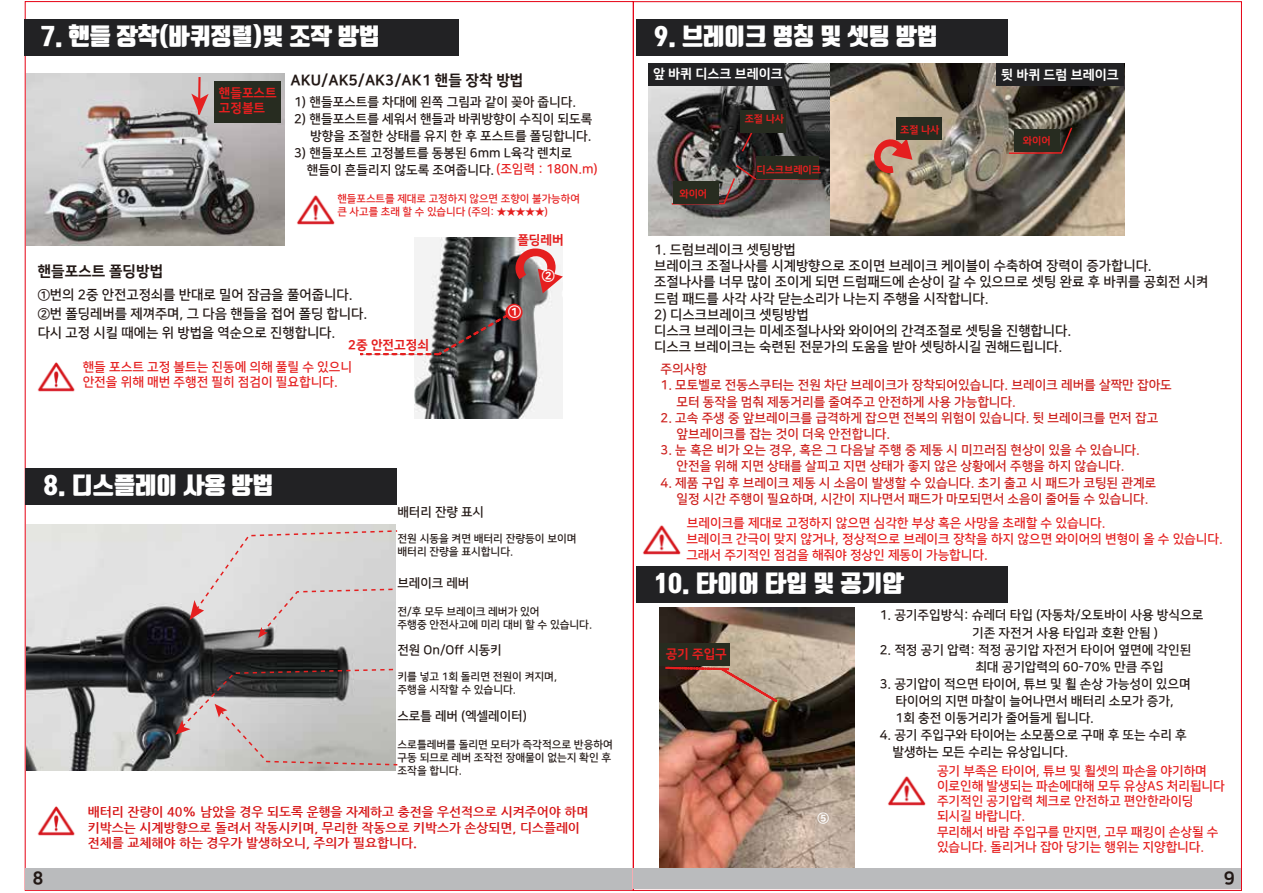
<style>
.page{position:relative;width:1263px;height:893px;background:#fff}
.page>*{position:absolute;margin:0;border:0;box-sizing:border-box;transform-origin:0 0}
.t1{font:23.25px "Tmon Monsori OTF Black";color:#fff}
.t2{font:18px "Nanum Square EB";color:#221815}
.t3{font:14.85px "Nanum Square EB";color:#221815}
.t4{font:14.25px "Nanum Square EB";color:#fff}
.t5{font:13.5px/16.2px "Nanum Square B";color:#221815}
.t6{font:13.2px "Nanum Square EB";color:#fff}
.t7{font:12.75px/17px "Nanum Square B";color:#221815}
.t8{font:12.75px/16.2px "Nanum Square B";color:#cd1f1c}
.t9{font:12.75px/15.3px "Nanum Square B";color:#e51f1f}
.t10{font:700 12.75px/15.3px "Nanum Gothic";color:#d71718}
.t11{font:12.75px/15.3px "Nanum Square EB";color:#e51f1f}
.t12{font:12.75px "Nanum Square EB";color:#fff}
.t13{font:12.6px "Nanum Square B";color:#221815}
.t14{font:10.65px/12.9px "Nanum Square B";color:#221815}
.t15{font:10.5px/12.6px "Nanum Square B";color:#e51f1f}
.t16{font:10.2px "Nanum Square EB";color:#e51f1f}
.s1{color:#e51f1f}
</style>
<div class="page">
<div style="left:25px;top:868px;width:607px;height:21px;background:#babbbd"></div>
<div style="left:634px;top:868px;width:607px;height:21px;background:#babbbd"></div>
<img style="left:648px;top:64px;width:476px;height:171px">
<img style="left:37px;top:362px;width:38px;height:30px">
<img style="left:37px;top:806px;width:38px;height:30px">
<img style="left:643px;top:525px;width:38px;height:30px">
<img style="left:888px;top:776px;width:38px;height:30px">
<div style="left:24px;top:20px;width:434px;height:36px;background:#222224"></div>
<div style="left:636px;top:567px;width:371px;height:36px;background:#222224"></div>
<div style="left:636px;top:20px;width:371px;height:36px;background:#222224"></div>
<img style="left:297px;top:195px;width:38px;height:30px">
<svg style="left:872px;top:139px;width:40px;height:35px"></svg>
<svg style="left:740px;top:133px;width:44px;height:20px"></svg>
<div style="left:740px;top:111px;width:46px;height:22px;background:#272c20"></div>
<div style="left:896px;top:118px;width:46px;height:22px;background:#272c20"></div>
<svg style="left:1007px;top:126px;width:66px;height:29px"></svg>
<div style="left:1014px;top:129px;width:45px;height:22px;background:#272c20"></div>
<svg style="left:670px;top:163px;width:150px;height:42px;background:#5c534f"></svg>
<div style="left:756px;top:156px;width:63px;height:22px;background:#272c20"></div>
<div style="left:648px;top:63px;width:136px;height:23px;background:#222224"></div>
<div style="left:996px;top:63px;width:127px;height:23px;background:#222224"></div>
<img style="left:660px;top:607px;width:195px;height:260px">
<div style="left:659px;top:644px;width:70px;height:22px;background:#272c20"></div>
<svg style="left:663px;top:666px;width:117px;height:38px;background:#997e6d"></svg>
<img style="left:27px;top:74px;width:258px;height:172px">
<img style="left:415px;top:237px;width:148px;height:181px">
<div style="left:505px;top:304px;width:18px;height:17px;background:#e51f1f;border-radius:50%"></div>
<svg style="left:360px;top:312px;width:151px;height:45px"></svg>
<svg style="left:515px;top:248px;width:48px;height:45px"></svg>
<img style="left:27px;top:524px;width:369px;height:246px">
<div style="left:26px;top:469px;width:371px;height:36px;background:#222224"></div>
<svg style="left:190px;top:529px;width:208px;height:109px;background:#d6d2d2"></svg>
<svg style="left:175px;top:668px;width:223px;height:98px;background:#a29f9e"></svg>
<div style="left:214px;top:81px;width:66px;height:42px;background:#272c20"></div>
<svg style="left:191px;top:75px;width:18px;height:42px"></svg>
<h1 class="t1" style="left:41px;top:22px;width:341px">7. 핸들 장착(바퀴정렬)및 조작 방법</h1>
<p class="t11" style="left:219px;top:86px;width:60px">핸들포스트 고정볼트</p>
<p class="t3" style="left:291px;top:72px;width:234px">AKU/AK5/AK3/AK1 핸들 장착 방법</p>
<p class="t7" style="left:294px;top:94px;width:283px">1) 핸들포스트를 차대에 왼쪽 그림과 같이 꽂아 줍니다.</p>
<p class="t7" style="left:294px;top:111px;width:300px;text-align:right">2) 핸들포스트를 세워서 핸들과 바퀴방향이 수직이 되도록 방향을 조절한 상태를 유지 한 후 포스트를 폴딩합니다.</p>
<p class="t7" style="left:307px;top:145px;width:292px;text-indent:-13px">3) 핸들포스트 고정볼트를 동봉된 6mm L육각 렌치로 핸들이 흔들리지 않도록 조여줍니다.<span class="s1">(조임력 : 180N.m)</span></p>
<p class="t15" style="left:337px;top:193px;width:244px">핸들포스트를 제대로 고정하지 않으면 조향이 불가능하여 큰 사고를 초래 할 수 있습니다 (주의: ★★★★★)</p>
<p class="t11" style="left:517px;top:233px;width:48px">폴딩레버</p>
<p class="t3" style="left:38px;top:264px;width:127px">핸들포스트 폴딩방법</p>
<p class="t5" style="left:38px;top:285px;width:331px;line-height:19.2px">①번의 2중 안전고정쇠를 반대로 밀어 잠금을 풀어줍니다.<br>②번 폴딩레버를 제껴주며, 그 다음 핸들을 접어 폴딩 합니다. 다시 고정 시킬 때에는 위 방법을 역순으로 진행합니다.</p>
<p class="t11" style="left:348px;top:337px;width:82px">2중 안전고정쇠</p>
<p class="t9" style="left:83px;top:359px;width:271px">핸들 포스트 고정 볼트는 진동에 의해 풀릴 수 있으니 안전을 위해 매번 주행전 필히 점검이 필요합니다.</p>
<h1 class="t1" style="left:44px;top:472px;width:231px">8. 디스플레이 사용 방법</h1>
<p class="t4" style="left:508px;top:304px;width:14px">①</p>
<p class="t4" style="left:542px;top:268px;width:14px">②</p>
<p class="t13" style="left:397px;top:506px;width:88px">배터리 잔량 표시</p>
<p class="t14" style="left:397px;top:532px;width:181px">전원 시동을 켜면 배터리 잔량등이 보이며 배터리 잔량을 표시합니다.</p>
<p class="t13" style="left:397px;top:577px;width:73px">브레이크 레버</p>
<p class="t14" style="left:397px;top:606px;width:196px">전/후 모두 브레이크 레버가 있어<br>주행중 안전사고에 미리 대비 할 수 있습니다.</p>
<p class="t13" style="left:397px;top:644px;width:106px">전원 On/Off 시동키</p>
<p class="t14" style="left:397px;top:671px;width:161px">키를 넣고 1회 돌리면 전원이 켜지며, 주행을 시작할 수 있습니다.</p>
<p class="t13" style="left:397px;top:709px;width:131px">스로틀 레버 (엑셀레이터)</p>
<p class="t14" style="left:397px;top:738px;width:217px">스로틀레버를 돌리면 모터가 즉각적으로 반응하여 구동 되므로 레버 조작전 장애물이 없는지 확인 후 조작을 합니다.</p>
<p class="t10" style="left:88px;top:805px;width:502px">배터리 잔량이 40% 남았을 경우 되도록 운행을 자제하고 충전을 우선적으로 시켜주어야 하며 키박스는 시계방향으로 돌려서 작동시키며, 무리한 작동으로 키박스가 손상되면, 디스플레이 전체를 교체해야 하는 경우가 발생하오니, 주의가 필요합니다.</p>
<h1 class="t1" style="left:654px;top:23px;width:285px">9. 브레이크 명칭 및 셋팅 방법</h1>
<p class="t6" style="left:653px;top:67px;width:131px">앞 바퀴 디스크 브레이크</p>
<p class="t6" style="left:1001px;top:68px;width:119px">뒷 바퀴 드럼 브레이크</p>
<p class="t16" style="left:679px;top:188px;width:29px">와이어</p>
<p class="t16" style="left:745px;top:114px;width:41px">조절 나사</p>
<p class="t16" style="left:756px;top:164px;width:66px">디스크브레이크</p>
<p class="t16" style="left:900px;top:124px;width:41px">조절 나사</p>
<p class="t16" style="left:1023px;top:135px;width:29px">와이어</p>
<p class="t5" style="left:654px;top:242px;width:556px">1. 드럼브레이크 셋팅방법<br>브레이크 조절나사를 시계방향으로 조이면 브레이크 케이블이 수축하여 장력이 증가합니다. 조절나사를 너무 많이 조이게 되면 드럼패드에 손상이 갈 수 있으므로 셋팅 완료 후 바퀴를 공회전 시켜 드럼 패드를 사각 사각 닫는소리가 나는지 주행을 시작합니다.</p>
<p class="t5" style="left:654px;top:307px;width:419px">2) 디스크브레이크 셋팅방법<br>디스크 브레이크는 미세조절나사와 와이어의 간격조절로 셋팅을 진행합니다. 디스크 브레이크는 숙련된 전문가의 도움을 받아 셋팅하시길 권해드립니다.</p>
<p class="t8" style="left:661px;top:361px;width:48px">주의사항</p>
<p class="t8" style="left:676px;top:377px;width:497px;text-indent:-16px">1. 모토벨로 전동스쿠터는 전원 차단 브레이크가 장착되어있습니다. 브레이크 레버를 살짝만 잡아도 모터 동작을 멈춰 제동거리를 줄여주고 안전하게 사용 가능합니다.</p>
<p class="t8" style="left:676px;top:410px;width:483px;text-indent:-16px">2. 고속 주생 중 앞브레이크를 급격하게 잡으면 전복의 위험이 있습니다. 뒷 브레이크를 먼저 잡고 앞브레이크를 잡는 것이 더욱 안전합니다.</p>
<p class="t8" style="left:661px;top:442px;width:481px;text-align:center">3. 눈 혹은 비가 오는 경우, 혹은 그 다음날 주행 중 제동 시 미끄러짐 현상이 있을 수 있습니다. 안전을 위해 지면 상태를 살피고 지면 상태가 좋지 않은 상황에서 주행을 하지 않습니다.</p>
<p class="t8" style="left:676px;top:475px;width:481px;text-indent:-16px">4. 제품 구입 후 브레이크 제동 시 소음이 발생할 수 있습니다. 초기 출고 시 패드가 코팅된 관계로 일정 시간 주행이 필요하며, 시간이 지나면서 패드가 마모되면서 소음이 줄어들 수 있습니다.</p>
<p class="t9" style="left:686px;top:515px;width:538px;line-height:15.8px">브레이크를 제대로 고정하지 않으면 심각한 부상 혹은 사망을 초래할 수 있습니다.<br>브레이크 간극이 맞지 않거나, 정상적으로 브레이크 장착을 하지 않으면 와이어의 변형이 올 수 있습니다. 그래서 주기적인 점검을 해줘야 정상인 제동이 가능합니다.</p>
<h1 class="t1" style="left:654px;top:569px;width:251px">10. 타이어 타입 및 공기압</h1>
<p class="t11" style="left:666px;top:646px;width:63px">공기 주입구</p>
<p class="t12" style="left:817px;top:811px;width:13px">⑤</p>
<p class="t7" style="left:972px;top:607px;width:233px;text-indent:-92px">1. 공기주입방식: 슈레더 타입 (자동차/오토바이 사용 방식으로 기존 자전거 사용 타입과 호환 안됨 )</p>
<p class="t7" style="left:975px;top:641px;width:218px;text-indent:-96px">2. 적정 공기 압력: 적정 공기압 자전거 타이어 옆면에 각인된 최대 공기압력의 60-70% 만큼 주입</p>
<p class="t7" style="left:895px;top:675px;width:297px;text-indent:-16px">3. 공기압이 적으면 타이어, 튜브 및 휠 손상 가능성이 있으며 타이어의 지면 마찰이 늘어나면서 배터리 소모가 증가,<br>1회 충전 이동거리가 줄어들게 됩니다.</p>
<p class="t7" style="left:892px;top:726px;width:296px;text-indent:-13px">4. 공기 주입구와 타이어는 소모품으로 구매 후 또는 수리 후 발생하는 모든 수리는 유상입니다.</p>
<p class="t9" style="left:937px;top:763px;width:289px">공기 부족은 타이어, 튜브 및 휠셋의 파손을 야기하며 이로인해 발생되는 파손에대해 모두 유상AS 처리됩니다 주기적인 공기압력 체크로 안전하고 편안한라이딩 되시길 바랍니다.<br>무리해서 바람 주입구를 만지면, 고무 패킹이 손상될 수 있습니다. 돌리거나 잡아 당기는 행위는 지양합니다.</p>
<h2 class="t2" style="left:33px;top:869px;width:13px">8</h2>
<h2 class="t2" style="left:1224px;top:869px;width:13px">9</h2>
</div>
